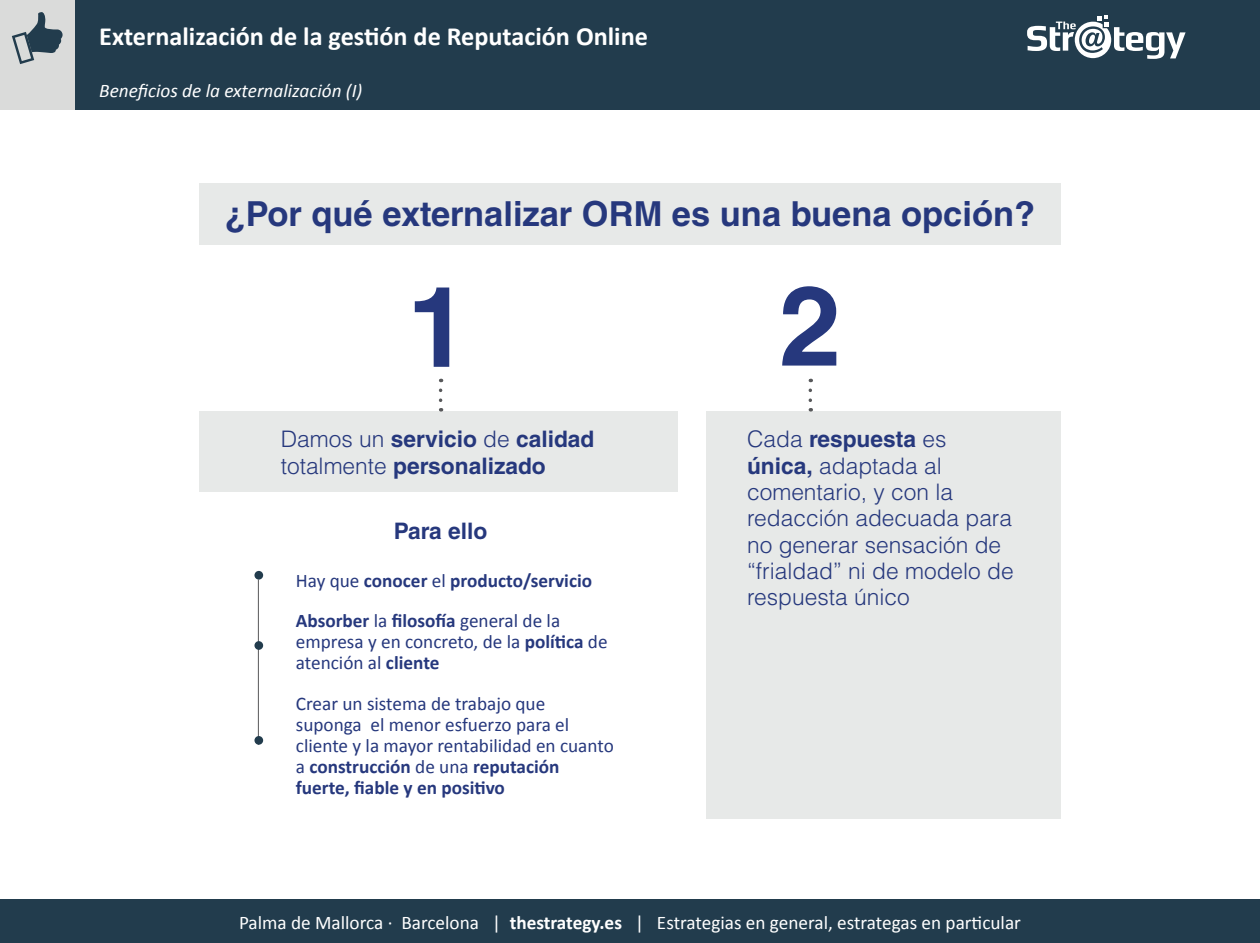
<style>
.page{position:relative;width:1260px;height:943px;background:#fff}
.page>*{position:absolute;margin:0;border:0;box-sizing:border-box;transform-origin:0 0}
.epigrafe_primer_nive{font:700 111.65px "Helvetica LT Std";color:#26387d}
.epigrafe_primer_nive-2{font:700 34.48px "Helvetica LT Std";color:#26387d}
.t1{font:700 26.25px "Calibri";color:#fff}
.listado_horizontal{font:300 22.75px/26.2px "Helvetica LT Std";color:#26387d}
.listado_horizontal-2{font:700 22.75px/26.2px "Helvetica LT Std";color:#26387d}
.epigrafe_segundo_niv{font:700 22.75px "Helvetica LT Std";color:#26387d}
.normal_jesus{font:19.25px/21px "Calibri";color:#26387d}
.t2{font:19.25px "Calibri";color:#fff}
.t3{font:italic 19.25px "Calibri";color:#fff}
.normal_jesus-2{font:700 19.25px "Calibri";color:#26387d}
.s1{font-weight:300}
.s2{font-weight:400}
.s3{font-weight:700}
</style>
<div class="page">
<div style="left:74px;top:0;width:1186px;height:74px;background:#223c4d"></div>
<div style="left:74px;top:75px;width:1186px;height:35px;background:#223c4d"></div>
<svg style="left:1027px;top:16px;width:159px;height:43px"></svg>
<div style="left:0;top:0;width:74px;height:74px;background:#dadbda"></div>
<div style="left:0;top:75px;width:74px;height:35px;background:#dadbda"></div>
<svg style="left:12px;top:12px;width:51px;height:52px"></svg>
<div style="left:0;top:899px;width:1260px;height:44px;background:#223c4d"></div>
<div style="left:199px;top:183px;width:862px;height:61px;background:#e7e9e8"></div>
<div style="left:199px;top:411px;width:478px;height:80px;background:#e7e9e8"></div>
<svg style="left:439px;top:390px;width:3px;height:21px"></svg>
<div style="left:706px;top:411px;width:355px;height:408px;background:#e7e9e8"></div>
<svg style="left:809px;top:390px;width:3px;height:21px"></svg>
<hr style="left:258px;top:579px;width:1px;height:165px;background:#57585a">
<div style="left:254px;top:571px;width:9px;height:8px;background:#223c4d;border-radius:50%"></div>
<div style="left:254px;top:641px;width:9px;height:9px;background:#223c4d;border-radius:50%"></div>
<div style="left:254px;top:736px;width:9px;height:8px;background:#223c4d;border-radius:50%"></div>
<p class="t1" style="left:99px;top:19px;width:550px">Externalización de la gestión de Reputación Online</p>
<p class="t3" style="left:99px;top:78px;width:265px">Beneficios de la externalización (I)</p>
<p class="epigrafe_primer_nive-2" style="left:225px;top:193px;width:812px">¿Por qué externalizar ORM es una buena opción?</p>
<p class="epigrafe_primer_nive" style="left:407px;top:259px;width:64px">1</p>
<p class="listado_horizontal-2" style="left:281px;top:426px;width:315px"><span class="s1">Damos un</span> servicio <span class="s1">de</span> calidad <span class="s1">totalmente</span> personalizado</p>
<p class="epigrafe_segundo_niv" style="left:394px;top:517px;width:95px">Para ello</p>
<p class="normal_jesus-2" style="left:296px;top:568px;width:298px"><span class="s2">Hay que</span> conocer <span class="s2">el</span> producto/servicio</p>
<p class="normal_jesus" style="left:296px;top:610px;width:313px"><span class="s3">Absorber</span> la <span class="s3">filosofía</span> general de la empresa y en concreto, de la <span class="s3">política</span> de atención al <span class="s3">cliente</span></p>
<p class="normal_jesus" style="left:296px;top:693px;width:320px">Crear un sistema de trabajo que suponga el menor esfuerzo para el cliente y la mayor rentabilidad en cuanto a <span class="s3">construcción</span> de una <span class="s3">reputación fuerte, fiable y en positivo</span></p>
<p class="epigrafe_primer_nive" style="left:779px;top:258px;width:64px">2</p>
<p class="listado_horizontal" style="left:747px;top:426px;width:268px">Cada <span class="s3">respuesta</span> es <span class="s3">única,</span> adaptada al comentario, y con la redacción adecuada para no generar sensación de “frialdad” ni de modelo de respuesta único</p>
<p class="t2" style="left:239px;top:909px;width:783px">Palma de Mallorca · Barcelona | <span class="s3">thestrategy.es</span> | Estrategias en general, estrategas en particular</p>
</div>
